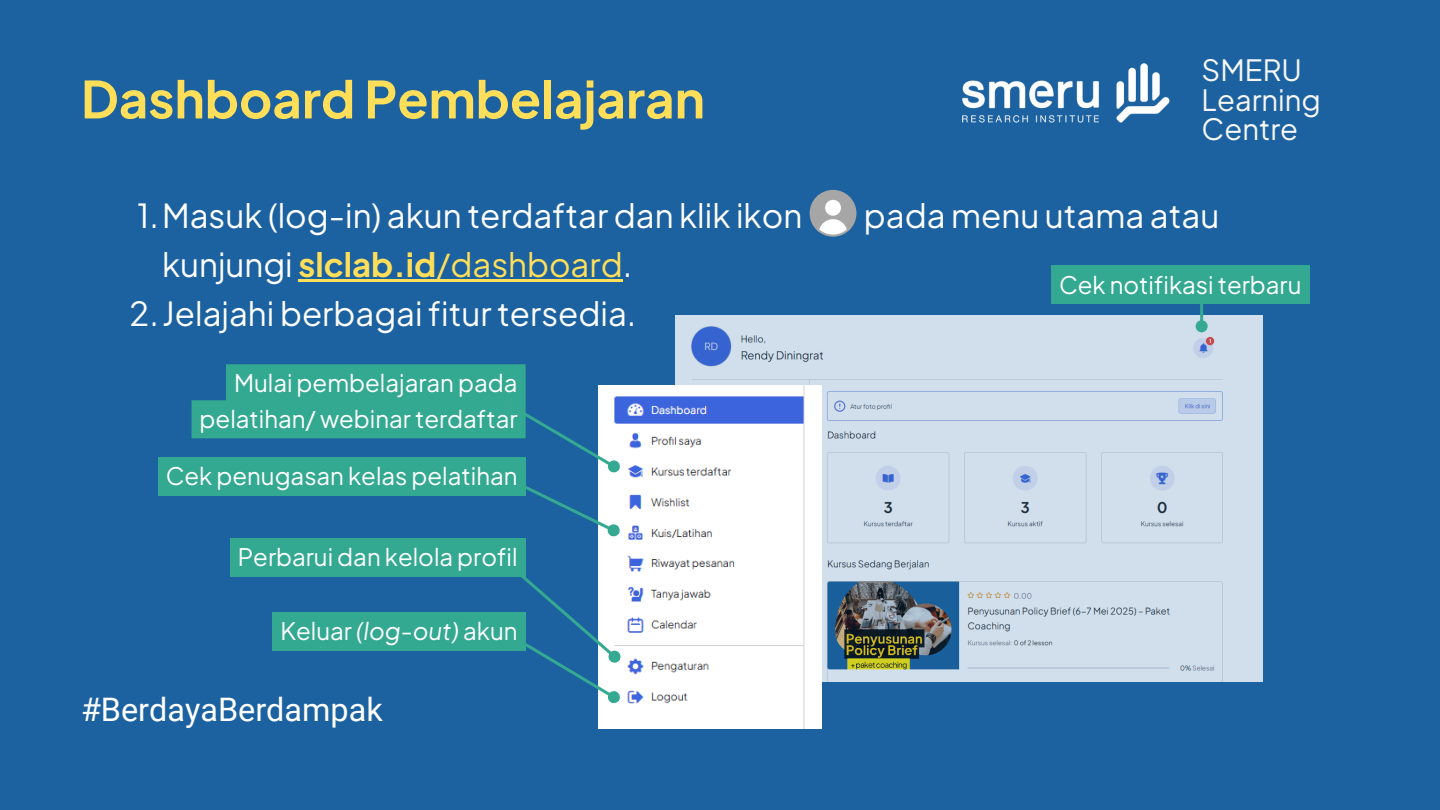
<style>
.page{position:relative;width:1440px;height:810px;background:#1c62a0}
.page>*{position:absolute;margin:0;border:0;box-sizing:border-box;transform-origin:0 0}
.t1{font:700 51px "Plus Jakarta Sans";color:#ffde59}
.t2{font:33px "Plus Jakarta Sans";color:#fff}
.t3{font:33px "Plus Jakarta Sans";color:#ffde59}
.t4{font:32.4px "Roboto";color:#fff}
.t5{font:29.2px/29.2px "Plus Jakarta Sans";color:#f7f7f7}
.t6{font:24px/36px "Plus Jakarta Sans";color:#fff;text-align:right}
.s1{color:#fff}
.s2{font-weight:700}
.s3{font-style:italic}
</style>
<div class="page">
<img style="left:962px;top:63px;width:208px;height:60px">
<svg style="left:810px;top:190px;width:46px;height:46px"></svg>
<img style="left:675px;top:316px;width:588px;height:366px">
<hr style="left:298px;top:279px;width:138px;height:3px;background:#ffde59">
<hr style="left:436px;top:279px;width:187px;height:3px;background:#ffde59">
<img style="left:598px;top:385px;width:223px;height:344px">
<div style="left:230px;top:538px;width:296px;height:38px;background:#34a991"></div>
<svg style="left:498px;top:558px;width:127px;height:149px"></svg>
<div style="left:272px;top:612px;width:254px;height:38px;background:#34a991"></div>
<svg style="left:192px;top:364px;width:432px;height:176px"></svg>
<div style="left:158px;top:457px;width:368px;height:38px;background:#34a991"></div>
<hr style="left:1200px;top:296px;width:3px;height:25px;background:#35a991">
<div style="left:1197px;top:322px;width:9px;height:9px;background:#35a991;border-radius:50%"></div>
<div style="left:1196px;top:320px;width:12px;height:12px;border:3px solid #35a991;border-radius:50%"></div>
<div style="left:1051px;top:265px;width:259px;height:39px;background:#34a991"></div>
<h3 class="t1" style="left:81px;top:66px;width:625px">Dashboard Pembelajaran</h3>
<p class="t5" style="left:1202px;top:55px;width:121px">SMERU<br>Learning<br>Centre</p>
<h1 class="t2" style="left:137px;top:194px;width:667px">1.Masuk (log-in) akun terdaftar dan klik ikon</h1>
<h1 class="t2" style="left:864px;top:194px;width:357px">pada menu utama atau</h1>
<h1 class="t3" style="left:162px;top:243px;width:471px"><span class="s1">kunjungi</span> <span class="s2">slclab.id</span>/dashboard<span class="s1">.</span></h1>
<p class="t2" style="left:130px;top:292px;width:508px">2.Jelajahi berbagai fitur tersedia.</p>
<p class="t6" style="left:1059px;top:266px;width:244px">Cek notifikasi terbaru</p>
<p class="t6" style="left:200px;top:365px;width:319px">Mulai pembelajaran pada pelatihan/ webinar terdaftar</p>
<p class="t6" style="left:166px;top:458px;width:353px">Cek penugasan kelas pelatihan</p>
<p class="t6" style="left:238px;top:538px;width:281px">Perbarui dan kelola profil</p>
<p class="t6" style="left:280px;top:612px;width:239px">Keluar <span class="s3">(log-out)</span> akun</p>
<p class="t4" style="left:81px;top:690px;width:303px">#BerdayaBerdampak</p>
</div>
